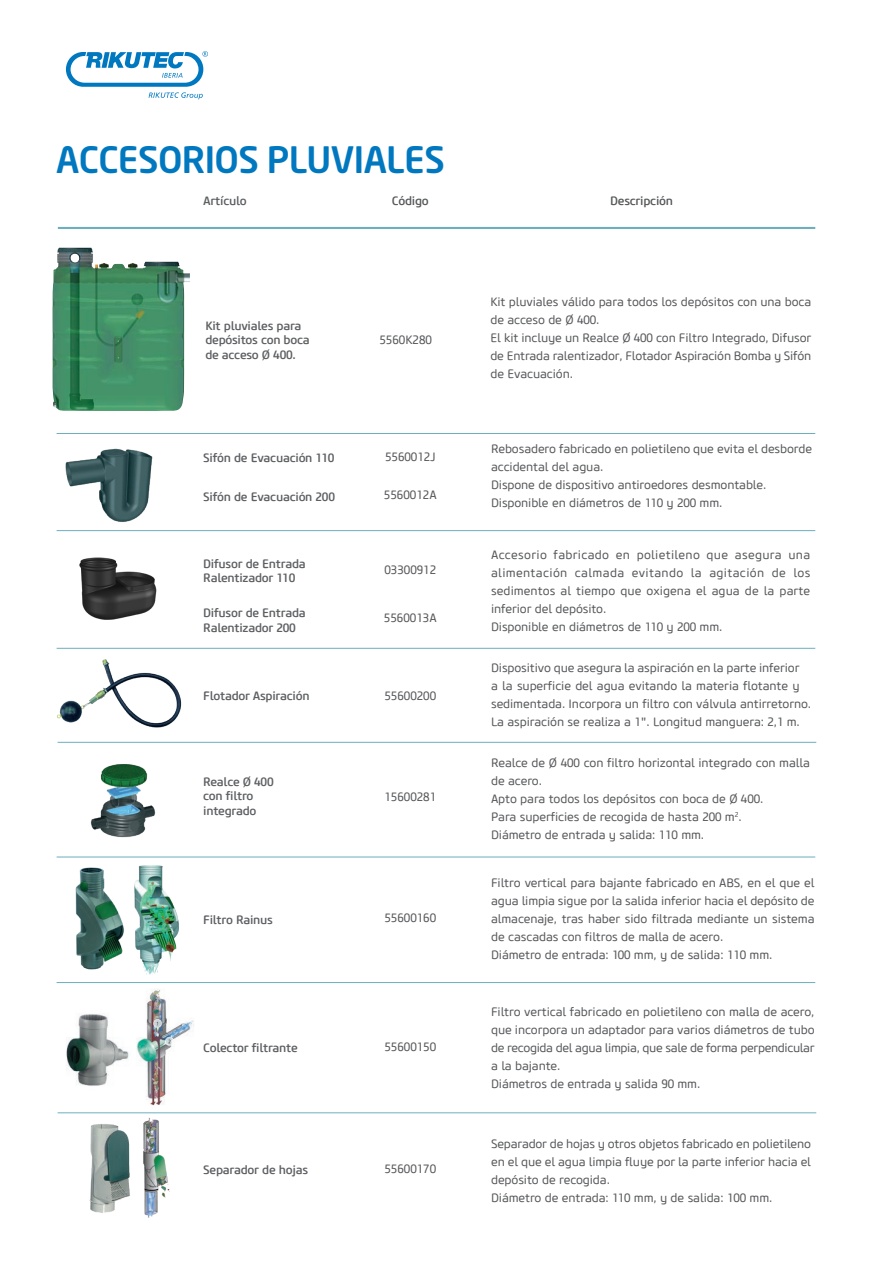
<style>
.page{position:relative;width:893px;height:1263px;background:#fff}
.page>*{position:absolute;margin:0;border:0;box-sizing:border-box;transform-origin:0 0}
.t1{font:500 36px "Neo Sans Std";letter-spacing:-.015em;color:#0078c0}
.t2{font:12px/18px "Core Sans MW01 45";letter-spacing:-.01em;color:#57585a}
.t3{font:500 12px/14.4px "Core Sans MW01 55";letter-spacing:-.025em;color:#5d5f62}
.t4{font:12px/18px "Core Sans MW01 45";letter-spacing:.01em;color:#57585a}
.t5{font:500 12px "Core Sans MW01 55";letter-spacing:-.025em;color:#57585a}
</style>
<div class="page">
<img style="left:136px;top:989px;width:58px;height:117px">
<img style="left:66px;top:1014px;width:63px;height:72px">
<img style="left:65px;top:448px;width:88px;height:74px">
<img style="left:79px;top:557px;width:78px;height:63px">
<img style="left:56px;top:659px;width:126px;height:69px">
<hr style="left:57px;top:530px;width:758px;height:1px;background:#6bafbd">
<hr style="left:57px;top:433px;width:758px;height:1px;background:#6bafbd">
<hr style="left:57px;top:648px;width:758px;height:1px;background:#6bafbd">
<hr style="left:58px;top:742px;width:758px;height:1px;background:#6bafbd">
<hr style="left:57px;top:857px;width:758px;height:1px;background:#6bafbd">
<hr style="left:57px;top:982px;width:758px;height:1px;background:#6bafbd">
<hr style="left:58px;top:1112px;width:758px;height:1px;background:#6bafbd">
<hr style="left:58px;top:227px;width:757px;height:2px;background:#6bafbd">
<img style="left:134px;top:865px;width:45px;height:110px">
<img style="left:75px;top:867px;width:49px;height:103px">
<img style="left:86px;top:1112px;width:85px;height:106px">
<img style="left:90px;top:793px;width:66px;height:44px">
<img style="left:52px;top:248px;width:138px;height:163px">
<img style="left:100px;top:764px;width:48px;height:29px">
<svg style="left:66px;top:51px;width:142px;height:48px"></svg>
<h1 class="t1" style="left:56px;top:137px;width:390px">ACCESORIOS PLUVIALES</h1>
<p class="t3" style="left:203px;top:194px;width:45px">Artículo</p>
<p class="t5" style="left:392px;top:194px;width:38px">Código</p>
<p class="t5" style="left:610px;top:194px;width:64px">Descripción</p>
<p class="t3" style="left:205px;top:318px;width:106px">Kit pluviales para depósitos con boca de acceso Ø 400.</p>
<p class="t2" style="left:379px;top:331px;width:54px">5560K280</p>
<p class="t3" style="left:203px;top:450px;width:133px">Sifón de Evacuación 110</p>
<p class="t2" style="left:385px;top:448px;width:52px">5560012J</p>
<p class="t3" style="left:203px;top:489px;width:133px">Sifón de Evacuación 200</p>
<p class="t2" style="left:384px;top:486px;width:54px">5560012A</p>
<p class="t3" style="left:203px;top:556px;width:104px">Difusor de Entrada<br>Ralentizador 110</p>
<p class="t3" style="left:203px;top:606px;width:104px">Difusor de Entrada<br>Ralentizador 200</p>
<p class="t2" style="left:384px;top:560px;width:53px">03300912</p>
<p class="t2" style="left:384px;top:609px;width:54px">5560013A</p>
<p class="t3" style="left:203px;top:688px;width:108px">Flotador Aspiración</p>
<p class="t2" style="left:384px;top:686px;width:53px">55600200</p>
<p class="t3" style="left:203px;top:774px;width:72px">Realce Ø 400 con filtro integrado</p>
<p class="t2" style="left:384px;top:788px;width:53px">15600281</p>
<p class="t3" style="left:203px;top:912px;width:71px">Filtro Rainus</p>
<p class="t2" style="left:384px;top:909px;width:53px">55600160</p>
<p class="t3" style="left:203px;top:1041px;width:96px">Colector filtrante</p>
<p class="t2" style="left:384px;top:1038px;width:53px">55600150</p>
<p class="t3" style="left:203px;top:1163px;width:106px">Separador de hojas</p>
<p class="t2" style="left:384px;top:1160px;width:53px">55600170</p>
<p class="t2" style="left:490px;top:292px;width:322px">Kit pluviales válido para todos los depósitos con una boca de acceso de Ø 400.<br>El kit incluye un Realce Ø 400 con Filtro Integrado, Difusor de Entrada ralentizador, Flotador Aspiración Bomba y Sifón de Evacuación.</p>
<p class="t2" style="left:491px;top:439px;width:323px">Rebosadero fabricado en polietileno que evita el desborde accidental del agua.<br>Dispone de dispositivo antiroedores desmontable.<br>Disponible en diámetros de 110 y 200 mm.</p>
<p class="t4" style="left:491px;top:546px;width:321px">Accesorio fabricado en polietileno que asegura una alimentación calmada evitando la agitación de los sedimentos al tiempo que oxigena el agua de la parte inferior del depósito.<br>Disponible en diámetros de 110 y 200 mm.</p>
<p class="t2" style="left:491px;top:659px;width:322px">Dispositivo que asegura la aspiración en la parte inferior<br>a la superficie del agua evitando la materia flotante y sedimentada. Incorpora un filtro con válvula antirretorno.<br>La aspiración se realiza a 1". Longitud manguera: 2,1 m.</p>
<p class="t2" style="left:491px;top:754px;width:320px">Realce de Ø 400 con filtro horizontal integrado con malla de acero.<br>Apto para todos los depósitos con boca de Ø 400.<br>Para superficies de recogida de hasta 200 m<sup>2</sup>.<br>Diámetro de entrada y salida: 110 mm.</p>
<p class="t2" style="left:491px;top:874px;width:325px">Filtro vertical para bajante fabricado en ABS, en el que el agua limpia sigue por la salida inferior hacia el depósito de almacenaje, tras haber sido filtrada mediante un sistema de cascadas con filtros de malla de acero.<br>Diámetro de entrada: 100 mm, y de salida: 110 mm.</p>
<p class="t2" style="left:491px;top:1003px;width:325px">Filtro vertical fabricado en polietileno con malla de acero, que incorpora un adaptador para varios diámetros de tubo de recogida del agua limpia, que sale de forma perpendicular a la bajante.<br>Diámetros de entrada y salida 90 mm.</p>
<p class="t2" style="left:491px;top:1135px;width:321px">Separador de hojas y otros objetos fabricado en polietileno en el que el agua limpia fluye por la parte inferior hacia el depósito de recogida.<br>Diámetro de entrada: 110 mm, y de salida: 100 mm.</p>
</div>
